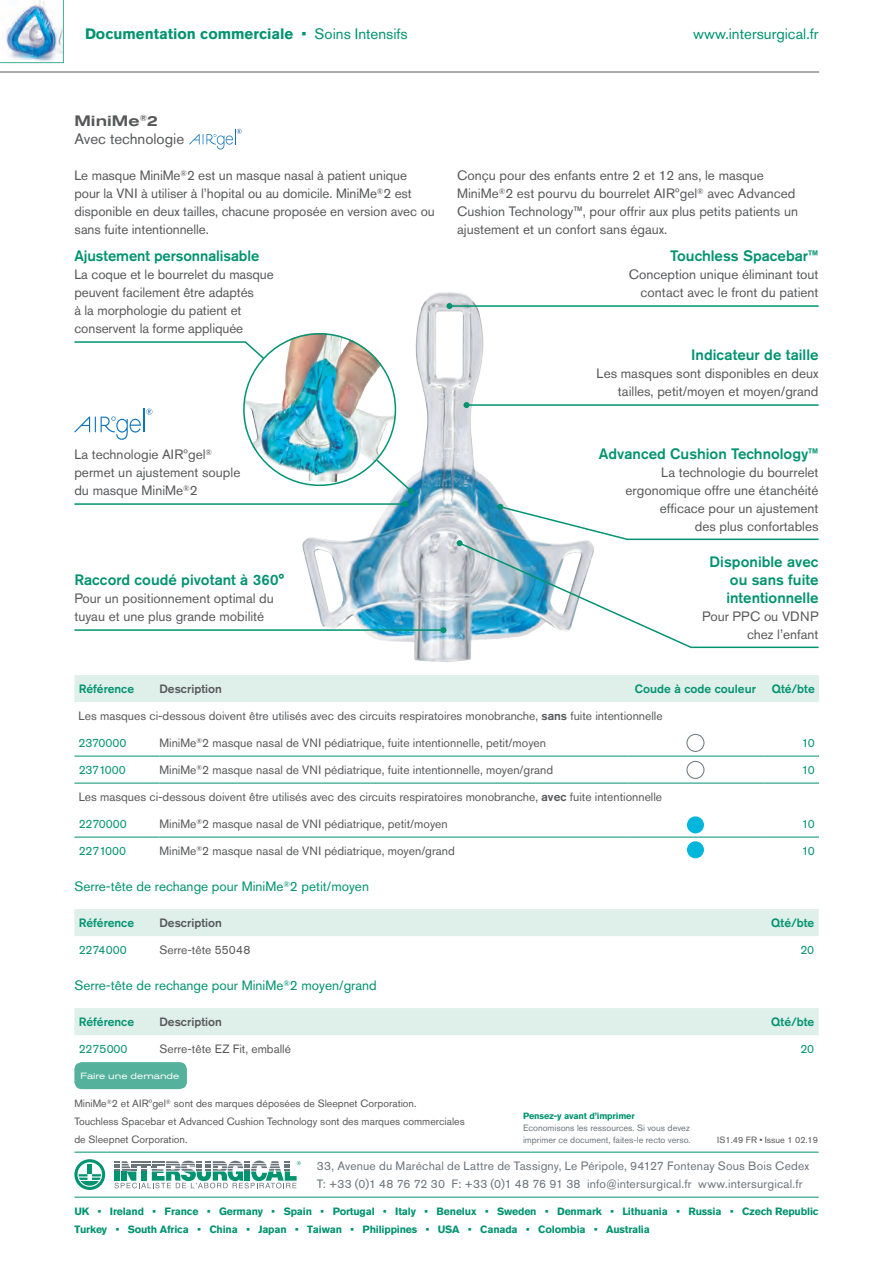
<style>
.page{position:relative;width:893px;height:1263px;background:#fff}
.page>*{position:absolute;margin:0;border:0;box-sizing:border-box;transform-origin:0 0}
.sub_heading_critical{font:500 15px/18px "Akzidenz Grotesk Pro";color:#009370;text-align:justify}
.t1{font:700 15px "Akzidenz Grotesk Pro";color:#009370}
.t2{font:15px "Akzidenz Grotesk Pro";color:#009370}
.body_text_heading_sm{font:15px "Akzidenz Grotesk Pro";color:#57585a}
.note{font:500 expanded 15px "Akzidenz Grotesk Pro";color:#57585a}
.body_text{font:13.5px/18px "Akzidenz Grotesk Pro";color:#57585a}
.sub_heading_critical-2{font:13.5px "Akzidenz Grotesk Pro";color:#009370}
.table_text{font:12px "Akzidenz Grotesk Pro";color:#57585a}
.t3{font:12px/18px "Akzidenz Grotesk Pro";letter-spacing:.015em;color:#6a747b}
.table_text_heading{font:500 12px "Akzidenz Grotesk Pro";color:#009370}
.table_text-2{font:12px "Akzidenz Grotesk Pro";color:#009370}
.table_text_heading-2{font:500 12px "Akzidenz Grotesk Pro";color:#57585a}
.t4{font:700 10.5px/18px "Akzidenz Grotesk Pro";letter-spacing:-.015em;color:#009370}
.note-2{font:10.5px/18px "Akzidenz Grotesk Pro";color:#57585a}
.t5{font:9px/12px "Akzidenz Grotesk Pro";color:#6a747b}
.t6{font:700 9px "Akzidenz Grotesk Pro";letter-spacing:-.015em;color:#009370}
.t7{font:9px "Akzidenz Grotesk Pro";color:#57585a}
.note-3{font:expanded 9px "Akzidenz Grotesk Pro";color:#fff}
.s1{font-weight:400}
.s2{font-weight:500}
</style>
<div class="page">
<hr style="left:0;top:72px;width:819px;height:1px;background:#57585a">
<img style="left:0;top:0;width:64px;height:63px">
<svg style="left:115px;top:1160px;width:186px;height:28px"></svg>
<svg style="left:74px;top:1159px;width:31px;height:31px"></svg>
<hr style="left:74px;top:1197px;width:745px;height:1px;background:#009370">
<hr style="left:74px;top:1152px;width:745px;height:1px;background:#009370">
<img style="left:288px;top:292px;width:218px;height:370px">
<svg style="left:74px;top:341px;width:339px;height:152px"></svg>
<svg style="left:408px;top:488px;width:6px;height:6px"></svg>
<hr style="left:74px;top:503px;width:331px;height:2px;background:#009370">
<svg style="left:402px;top:501px;width:6px;height:6px"></svg>
<hr style="left:74px;top:629px;width:369px;height:2px;background:#009370">
<svg style="left:440px;top:627px;width:6px;height:6px"></svg>
<hr style="left:449px;top:305px;width:370px;height:2px;background:#009370">
<svg style="left:446px;top:303px;width:6px;height:6px"></svg>
<hr style="left:466px;top:404px;width:353px;height:2px;background:#009370">
<svg style="left:463px;top:402px;width:6px;height:6px"></svg>
<svg style="left:457px;top:504px;width:362px;height:145px"></svg>
<img style="left:243px;top:333px;width:153px;height:153px;border-radius:76px">
<div style="left:74px;top:675px;width:745px;height:27px;background:#dfefea"></div>
<hr style="left:627px;top:756px;width:137px;height:1px;background:#009370">
<hr style="left:74px;top:756px;width:85px;height:1px;background:#009370">
<hr style="left:159px;top:756px;width:468px;height:1px;background:#009370">
<hr style="left:764px;top:756px;width:55px;height:1px;background:#009370">
<hr style="left:74px;top:837px;width:85px;height:1px;background:#009370">
<hr style="left:159px;top:837px;width:468px;height:1px;background:#009370">
<hr style="left:627px;top:837px;width:137px;height:1px;background:#009370">
<hr style="left:764px;top:837px;width:55px;height:1px;background:#009370">
<hr style="left:74px;top:783px;width:85px;height:1px;background:#009370">
<hr style="left:159px;top:783px;width:468px;height:1px;background:#009370">
<hr style="left:764px;top:783px;width:55px;height:1px;background:#009370">
<hr style="left:627px;top:783px;width:137px;height:1px;background:#009370">
<div style="left:687px;top:734px;width:17px;height:18px;border:1px solid #6a747b;border-radius:50%"></div>
<div style="left:687px;top:761px;width:17px;height:18px;border:1px solid #6a747b;border-radius:50%"></div>
<div style="left:687px;top:816px;width:17px;height:17px;background:#00b6da;border-radius:50%"></div>
<div style="left:687px;top:841px;width:17px;height:17px;background:#00b6da;border-radius:50%"></div>
<div style="left:74px;top:1008px;width:745px;height:27px;background:#dfefea"></div>
<div style="left:74px;top:909px;width:745px;height:27px;background:#dfefea"></div>
<svg style="left:189px;top:129px;width:53px;height:20px"></svg>
<svg style="left:74px;top:409px;width:78px;height:31px"></svg>
<div style="left:74px;top:1062px;width:113px;height:27px;background:#53b19c;border-radius:8px"></div>
<p class="t1" style="left:85px;top:24px;width:324px">Documentation commerciale <span class="s1">• Soins Intensifs</span></p>
<p class="t2" style="left:693px;top:24px;width:127px">www.intersurgical.fr</p>
<p class="note" style="left:74px;top:111px;width:85px">MiniMe<sup>®</sup>2</p>
<p class="body_text_heading_sm" style="left:74px;top:129px;width:111px">Avec technologie</p>
<p class="body_text" style="left:74px;top:166px;width:362px">Le masque MiniMe<sup>®</sup>2 est un masque nasal à patient unique pour la VNI à utiliser à l’hopital ou au domicile. MiniMe<sup>®</sup>2 est disponible en deux tailles, chacune proposée en version avec ou sans fuite intentionnelle.</p>
<p class="body_text" style="left:457px;top:166px;width:342px">Conçu pour des enfants entre 2 et 12 ans, le masque MiniMe<sup>®</sup>2 est pourvu du bourrelet AIRºgel<sup>®</sup> avec Advanced Cushion Technology™, pour offrir aux plus petits patients un ajustement et un confort sans égaux.</p>
<p class="sub_heading_critical" style="left:74px;top:247px;width:186px">Ajustement personnalisable</p>
<p class="body_text" style="left:74px;top:265px;width:201px">La coque et le bourrelet du masque peuvent facilement être adaptés<br>à la morphologie du patient et conservent la forme appliquée</p>
<p class="body_text" style="left:74px;top:445px;width:167px">La technologie AIRºgel<sup>® </sup>permet un ajustement souple du masque MiniMe<sup>®</sup>2</p>
<p class="sub_heading_critical" style="left:74px;top:571px;width:211px">Raccord coudé pivotant à 360°</p>
<p class="body_text" style="left:74px;top:589px;width:201px">Pour un positionnement optimal du tuyau et une plus grande mobilité</p>
<p class="sub_heading_critical" style="left:670px;top:247px;width:150px">Touchless Spacebar™</p>
<p class="body_text" style="left:629px;top:265px;width:191px;text-align:right">Conception unique éliminant tout contact avec le front du patient</p>
<p class="sub_heading_critical" style="left:691px;top:346px;width:129px">Indicateur de taille</p>
<p class="body_text" style="left:597px;top:364px;width:223px;text-align:right">Les masques sont disponibles en deux tailles, petit/moyen et moyen/grand</p>
<p class="sub_heading_critical" style="left:599px;top:445px;width:221px">Advanced Cushion Technology™</p>
<p class="body_text" style="left:625px;top:463px;width:195px;text-align:right">La technologie du bourrelet ergonomique offre une étanchéité efficace pour un ajustement<br>des plus confortables</p>
<p class="sub_heading_critical" style="left:726px;top:553px;width:94px;text-indent:-17px">Disponible avec ou sans fuite intentionnelle</p>
<p class="body_text" style="left:702px;top:607px;width:118px;text-align:right">Pour PPC ou VDNP chez l’enfant</p>
<p class="table_text_heading" style="left:79px;top:681px;width:57px">Référence</p>
<p class="table_text_heading-2" style="left:159px;top:681px;width:64px">Description</p>
<p class="table_text_heading" style="left:635px;top:681px;width:122px">Coude à code couleur</p>
<p class="table_text_heading" style="left:772px;top:681px;width:44px">Qté/bte</p>
<p class="table_text" style="left:79px;top:708px;width:586px">Les masques ci-dessous doivent être utilisés avec des circuits respiratoires monobranche, <span class="s2">sans</span> fuite intentionnelle</p>
<p class="table_text-2" style="left:79px;top:735px;width:49px">2370000</p>
<p class="table_text" style="left:159px;top:735px;width:388px">MiniMe<sup>®</sup>2 masque nasal de VNI pédiatrique, fuite intentionnelle, petit/moyen</p>
<p class="table_text-2" style="left:802px;top:735px;width:14px">10</p>
<p class="table_text-2" style="left:79px;top:762px;width:49px">2371000</p>
<p class="table_text" style="left:159px;top:762px;width:395px">MiniMe<sup>®</sup>2 masque nasal de VNI pédiatrique, fuite intentionnelle, moyen/grand</p>
<p class="table_text-2" style="left:802px;top:762px;width:14px">10</p>
<p class="table_text" style="left:79px;top:789px;width:585px">Les masques ci-dessous doivent être utilisés avec des circuits respiratoires monobranche, <span class="s2">avec</span> fuite intentionnelle</p>
<p class="table_text-2" style="left:79px;top:816px;width:50px">2270000</p>
<p class="table_text" style="left:159px;top:816px;width:290px">MiniMe<sup>®</sup>2 masque nasal de VNI pédiatrique, petit/moyen</p>
<p class="table_text-2" style="left:802px;top:816px;width:14px">10</p>
<p class="table_text-2" style="left:79px;top:843px;width:49px">2271000</p>
<p class="table_text" style="left:159px;top:843px;width:297px">MiniMe<sup>®</sup>2 masque nasal de VNI pédiatrique, moyen/grand</p>
<p class="table_text-2" style="left:802px;top:843px;width:14px">10</p>
<p class="sub_heading_critical-2" style="left:74px;top:878px;width:296px">Serre-tête de rechange pour MiniMe<sup>®</sup>2 petit/moyen</p>
<p class="table_text_heading" style="left:79px;top:915px;width:57px">Référence</p>
<p class="table_text_heading-2" style="left:159px;top:915px;width:64px">Description</p>
<p class="table_text_heading" style="left:771px;top:915px;width:44px">Qté/bte</p>
<p class="table_text-2" style="left:79px;top:942px;width:50px">2274000</p>
<p class="table_text" style="left:159px;top:942px;width:92px">Serre-tête 55048</p>
<p class="table_text-2" style="left:800px;top:942px;width:15px">20</p>
<p class="sub_heading_critical-2" style="left:74px;top:977px;width:304px">Serre-tête de rechange pour MiniMe<sup>®</sup>2 moyen/grand</p>
<p class="table_text_heading" style="left:79px;top:1014px;width:57px">Référence</p>
<p class="table_text_heading-2" style="left:159px;top:1014px;width:64px">Description</p>
<p class="table_text_heading" style="left:771px;top:1014px;width:44px">Qté/bte</p>
<p class="table_text-2" style="left:79px;top:1041px;width:50px">2275000</p>
<p class="table_text" style="left:159px;top:1041px;width:133px">Serre-tête EZ Fit, emballé</p>
<p class="table_text-2" style="left:800px;top:1041px;width:15px">20</p>
<p class="note-3" style="left:80px;top:1070px;width:100px">Faire une demande</p>
<p class="note-2" style="left:74px;top:1094px;width:392px">MiniMe<sup>®</sup>2 et AIRºgel<sup>®</sup> sont des marques déposées de Sleepnet Corporation.<br>Touchless Spacebar et Advanced Cushion Technology sont des marques commerciales de Sleepnet Corporation.</p>
<p class="t6" style="left:523px;top:1110px;width:113px">Pensez-y avant d’imprimer</p>
<p class="t5" style="left:523px;top:1121px;width:169px">Economisons les ressources. Si vous devez imprimer ce document, faites-le recto verso.</p>
<p class="t7" style="left:717px;top:1134px;width:102px">IS1.49 FR • Issue 1 02.19</p>
<p class="t3" style="left:317px;top:1157px;width:494px">33, Avenue du Maréchal de Lattre de Tassigny, Le Péripole, 94127 Fontenay Sous Bois Cedex<br>T: +33 (0)1 48 76 72 30 F: +33 (0)1 48 76 91 38 info@intersurgical.fr www.intersurgical.fr</p>
<p class="t4" style="left:74px;top:1202px;width:746px">UK • Ireland • France • Germany • Spain • Portugal • Italy • Benelux • Sweden • Denmark • Lithuania • Russia • Czech Republic<br>Turkey • South Africa • China • Japan • Taiwan • Philippines • USA • Canada • Colombia • Australia</p>
</div>
